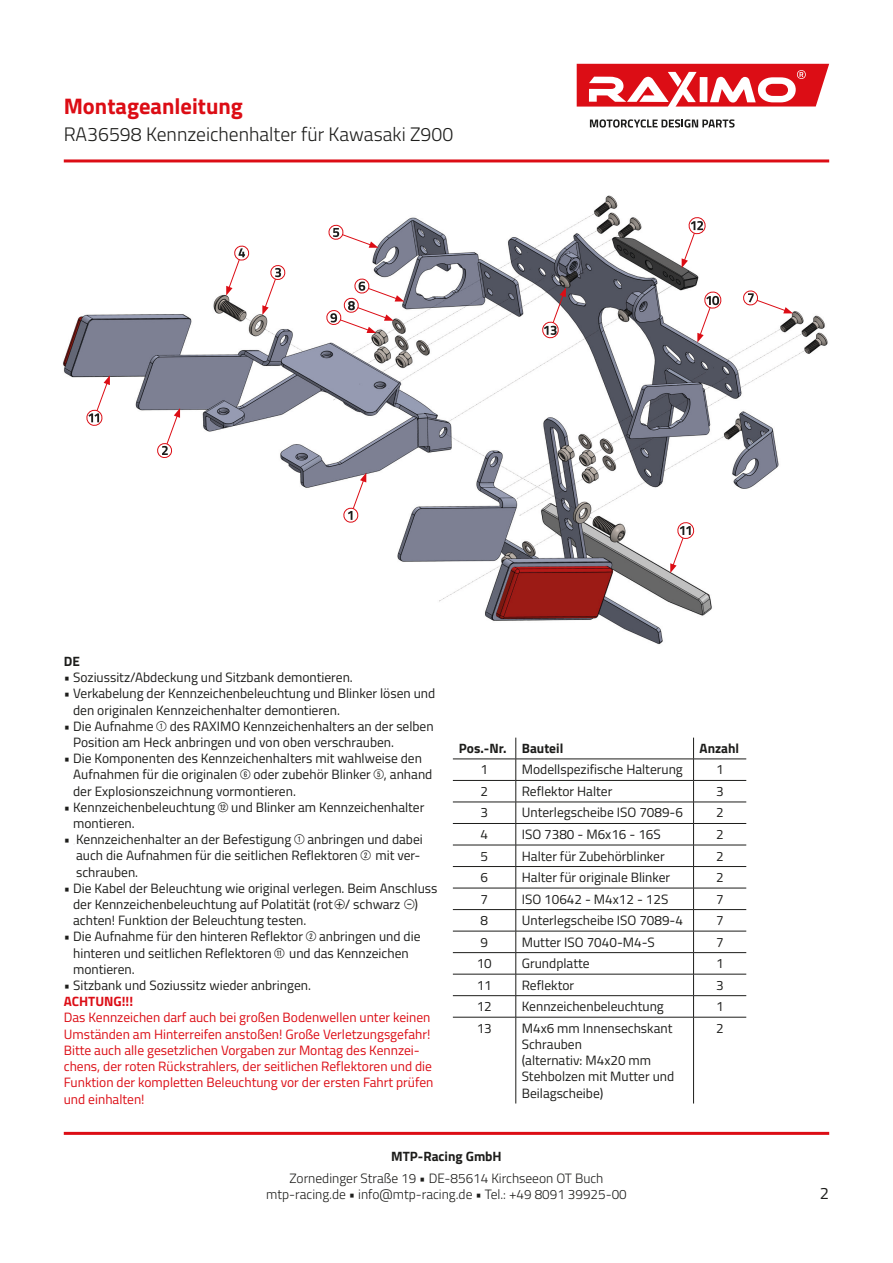
<style>
.page{position:relative;width:893px;height:1263px;background:#fff}
.page>*{position:absolute;margin:0;border:0;box-sizing:border-box;transform-origin:0 0}
.t1{font:700 22.5px "Titillium Web";color:#dc0d15}
.t2{font:300 19.5px "Titillium Web";color:#1d1d1b}
.t3{font:16.5px "Titillium Web";color:#1d1d1b}
.t4{font:13.5px/16.2px "Titillium Web";color:#1d1d1b}
.t5{font:13.5px/16.2px "Titillium Web";color:#dc0d15}
.t6{font:300 13.5px/16.2px "Titillium Web";color:#1d1d1b;text-align:center}
.t7{font:700 13.5px "Titillium Web";color:#1d1d1b}
.t8{font:700 13.5px "Titillium Web";color:#dc0d15}
.s1{font-family:"Ziffernim Kreisund Quadrat BQ"}
</style>
<div class="page">
<img style="left:63px;top:195px;width:765px;height:450px">
<svg style="left:541px;top:287px;width:25px;height:52px"></svg>
<svg style="left:682px;top:217px;width:25px;height:51px"></svg>
<svg style="left:85px;top:375px;width:25px;height:51px"></svg>
<svg style="left:670px;top:522px;width:25px;height:51px"></svg>
<svg style="left:697px;top:291px;width:26px;height:52px"></svg>
<svg style="left:743px;top:289px;width:50px;height:24px"></svg>
<svg style="left:326px;top:277px;width:78px;height:56px"></svg>
<svg style="left:328px;top:224px;width:50px;height:24px"></svg>
<svg style="left:226px;top:245px;width:24px;height:51px"></svg>
<svg style="left:262px;top:265px;width:24px;height:50px"></svg>
<svg style="left:156px;top:408px;width:24px;height:50px"></svg>
<svg style="left:342px;top:473px;width:24px;height:50px"></svg>
<hr style="left:453px;top:759px;width:63px;height:1px;background:#1d1d1b">
<hr style="left:516px;top:759px;width:177px;height:1px;background:#1d1d1b">
<hr style="left:693px;top:759px;width:53px;height:1px;background:#1d1d1b">
<hr style="left:453px;top:780px;width:63px;height:1px;background:#1d1d1b">
<hr style="left:516px;top:780px;width:177px;height:1px;background:#1d1d1b">
<hr style="left:693px;top:780px;width:53px;height:1px;background:#1d1d1b">
<hr style="left:453px;top:802px;width:63px;height:1px;background:#1d1d1b">
<hr style="left:516px;top:802px;width:177px;height:1px;background:#1d1d1b">
<hr style="left:693px;top:802px;width:53px;height:1px;background:#1d1d1b">
<hr style="left:453px;top:823px;width:63px;height:1px;background:#1d1d1b">
<hr style="left:516px;top:823px;width:177px;height:1px;background:#1d1d1b">
<hr style="left:693px;top:823px;width:53px;height:1px;background:#1d1d1b">
<hr style="left:453px;top:845px;width:63px;height:1px;background:#1d1d1b">
<hr style="left:516px;top:845px;width:177px;height:1px;background:#1d1d1b">
<hr style="left:693px;top:845px;width:53px;height:1px;background:#1d1d1b">
<hr style="left:453px;top:866px;width:63px;height:1px;background:#1d1d1b">
<hr style="left:516px;top:866px;width:177px;height:1px;background:#1d1d1b">
<hr style="left:693px;top:866px;width:53px;height:1px;background:#1d1d1b">
<hr style="left:453px;top:888px;width:63px;height:1px;background:#1d1d1b">
<hr style="left:516px;top:888px;width:177px;height:1px;background:#1d1d1b">
<hr style="left:693px;top:888px;width:53px;height:1px;background:#1d1d1b">
<hr style="left:453px;top:909px;width:63px;height:1px;background:#1d1d1b">
<hr style="left:516px;top:909px;width:177px;height:1px;background:#1d1d1b">
<hr style="left:693px;top:909px;width:53px;height:1px;background:#1d1d1b">
<hr style="left:453px;top:931px;width:63px;height:1px;background:#1d1d1b">
<hr style="left:516px;top:931px;width:177px;height:1px;background:#1d1d1b">
<hr style="left:693px;top:931px;width:53px;height:1px;background:#1d1d1b">
<svg style="left:516px;top:738px;width:1px;height:279px"></svg>
<svg style="left:693px;top:738px;width:1px;height:279px"></svg>
<hr style="left:516px;top:1017px;width:1px;height:86px;background:#1d1d1b">
<hr style="left:693px;top:1017px;width:1px;height:86px;background:#1d1d1b">
<hr style="left:453px;top:952px;width:63px;height:1px;background:#1d1d1b">
<hr style="left:516px;top:952px;width:177px;height:1px;background:#1d1d1b">
<hr style="left:693px;top:952px;width:53px;height:1px;background:#1d1d1b">
<hr style="left:453px;top:974px;width:63px;height:1px;background:#1d1d1b">
<hr style="left:516px;top:974px;width:177px;height:1px;background:#1d1d1b">
<hr style="left:693px;top:974px;width:53px;height:1px;background:#1d1d1b">
<hr style="left:453px;top:995px;width:63px;height:1px;background:#1d1d1b">
<hr style="left:516px;top:995px;width:177px;height:1px;background:#1d1d1b">
<hr style="left:693px;top:995px;width:53px;height:1px;background:#1d1d1b">
<hr style="left:453px;top:1017px;width:63px;height:1px;background:#1d1d1b">
<hr style="left:516px;top:1017px;width:177px;height:1px;background:#1d1d1b">
<hr style="left:693px;top:1017px;width:53px;height:1px;background:#1d1d1b">
<hr style="left:64px;top:1132px;width:765px;height:3px;background:#dc0d15">
<hr style="left:64px;top:159px;width:765px;height:3px;background:#dc0d15">
<svg style="left:577px;top:64px;width:252px;height:64px"></svg>
<h1 class="t1" style="left:64px;top:89px;width:181px">Montageanleitung</h1>
<h2 class="t2" style="left:64px;top:120px;width:391px">RA36598 Kennzeichenhalter für Kawasaki Z900</h2>
<p class="t7" style="left:64px;top:651px;width:18px">DE</p>
<p class="t4" style="left:64px;top:669px;width:291px">• Soziussitz/Abdeckung und Sitzbank demontieren.</p>
<p class="t4" style="left:73px;top:685px;width:364px;text-indent:-9px">• Verkabelung der Kennzeichenbeleuchtung und Blinker lösen und den originalen Kennzeichenhalter demontieren.</p>
<p class="t4" style="left:73px;top:717px;width:362px;text-indent:-9px">• Die Aufnahme <span class="s1">1</span> des RAXIMO Kennzeichenhalters an der selben<br>Position am Heck anbringen und von oben verschrauben.</p>
<p class="t4" style="left:73px;top:750px;width:361px;text-indent:-9px">• Die Komponenten des Kennzeichenhalters mit wahlweise den<br>Aufnahmen für die originalen <span class="s1">6</span> oder zubehör Blinker <span class="s1">5</span>, anhand der Explosionszeichnung vormontieren.</p>
<p class="t4" style="left:73px;top:798px;width:353px;text-indent:-9px">• Kennzeichenbeleuchtung <span class="s1">w</span> und Blinker am Kennzeichenhalter montieren.</p>
<p class="t4" style="left:76px;top:831px;width:348px;text-indent:-12px">• ‚Kennzeichenhalter an der Befestigung <span class="s1">1</span> anbringen und dabei auch die Aufnahmen für die seitlichen Reflektoren <span class="s1">2</span> mit ver&shy;schrauben.</p>
<p class="t4" style="left:73px;top:879px;width:366px;text-indent:-9px">• Die Kabel der Beleuchtung wie original verlegen. Beim Anschluss der Kennzeichenbeleuchtung auf Polatität (rot <span class="s1">ß</span>+/ schwarz <span class="s1">ß</span>- ) achten! Funktion der Beleuchtung testen.</p>
<p class="t4" style="left:73px;top:928px;width:349px;text-indent:-9px">• Die Aufnahme für den hinteren Reflektor <span class="s1">2</span> anbringen und die hinteren und seitlichen Reflektoren <span class="s1">q</span> und das Kennzeichen montieren.</p>
<p class="t4" style="left:64px;top:976px;width:249px">• Sitzbank und Soziussitz wieder anbringen.</p>
<p class="t8" style="left:64px;top:991px;width:71px">ACHTUNG!!!</p>
<p class="t5" style="left:64px;top:1009px;width:371px">Das Kennzeichen darf auch bei großen Bodenwellen unter keinen Umständen am Hinterreifen anstoßen! Große Verletzungsgefahr!<br>Bitte auch alle gesetzlichen Vorgaben zur Montag des Kennzei&shy;chens, der roten Rückstrahlers, der seitlichen Reflektoren und die Funktion der kompletten Beleuchtung vor der ersten Fahrt prüfen und einhalten!</p>
<p class="t7" style="left:459px;top:738px;width:106px">Pos.-Nr. Bauteil</p>
<p class="t7" style="left:699px;top:738px;width:41px">Anzahl</p>
<p class="t4" style="left:481px;top:761px;width:9px">1</p>
<p class="t4" style="left:522px;top:761px;width:163px">Modellspezifische Halterung</p>
<p class="t4" style="left:716px;top:761px;width:9px">1</p>
<p class="t4" style="left:481px;top:782px;width:9px">2</p>
<p class="t4" style="left:522px;top:782px;width:92px">Reflektor Halter</p>
<p class="t4" style="left:716px;top:782px;width:9px">3</p>
<p class="t4" style="left:481px;top:804px;width:9px">3</p>
<p class="t4" style="left:522px;top:804px;width:163px">Unterlegscheibe ISO 7089-6</p>
<p class="t4" style="left:716px;top:804px;width:9px">2</p>
<p class="t4" style="left:481px;top:825px;width:9px">4</p>
<p class="t4" style="left:522px;top:825px;width:141px">ISO 7380 - M6x16 - 16S</p>
<p class="t4" style="left:716px;top:825px;width:9px">2</p>
<p class="t4" style="left:481px;top:847px;width:9px">5</p>
<p class="t4" style="left:522px;top:847px;width:144px">Halter für Zubehörblinker</p>
<p class="t4" style="left:716px;top:847px;width:9px">2</p>
<p class="t4" style="left:481px;top:868px;width:9px">6</p>
<p class="t4" style="left:522px;top:868px;width:150px">Halter für originale Blinker</p>
<p class="t4" style="left:716px;top:868px;width:9px">2</p>
<p class="t4" style="left:481px;top:890px;width:9px">7</p>
<p class="t4" style="left:522px;top:890px;width:148px">ISO 10642 - M4x12 - 12S</p>
<p class="t4" style="left:716px;top:890px;width:9px">7</p>
<p class="t4" style="left:481px;top:911px;width:9px">8</p>
<p class="t4" style="left:522px;top:911px;width:163px">Unterlegscheibe ISO 7089-4</p>
<p class="t4" style="left:716px;top:911px;width:9px">7</p>
<p class="t4" style="left:481px;top:933px;width:9px">9</p>
<p class="t4" style="left:522px;top:933px;width:134px">Mutter ISO 7040-M4-S</p>
<p class="t4" style="left:716px;top:933px;width:9px">7</p>
<p class="t4" style="left:477px;top:955px;width:17px">10</p>
<p class="t4" style="left:522px;top:955px;width:69px">Grundplatte</p>
<p class="t4" style="left:716px;top:955px;width:9px">1</p>
<p class="t4" style="left:477px;top:976px;width:17px">11</p>
<p class="t4" style="left:522px;top:976px;width:54px">Reflektor</p>
<p class="t4" style="left:716px;top:976px;width:9px">3</p>
<p class="t4" style="left:477px;top:998px;width:17px">12</p>
<p class="t4" style="left:522px;top:998px;width:144px">Kennzeichenbeleuchtung</p>
<p class="t4" style="left:716px;top:998px;width:9px">1</p>
<p class="t4" style="left:477px;top:1019px;width:17px">13</p>
<p class="t4" style="left:522px;top:1019px;width:154px">M4x6 mm Innensechskant<br>Schrauben<br>(alternativ: M4x20 mm<br>Stehbolzen mit Mutter und<br>Beilagscheibe)</p>
<p class="t4" style="left:716px;top:1019px;width:9px">2</p>
<p class="t7" style="left:391px;top:1146px;width:112px">MTP-Racing GmbH</p>
<p class="t6" style="left:266px;top:1169px;width:362px">Zornedinger Straße 19 • DE-85614 Kirchseeon OT Buch mtp-racing.de • info@mtp-racing.de • Tel.: +49 8091 39925-00</p>
<p class="t3" style="left:820px;top:1181px;width:11px">2</p>
</div>
